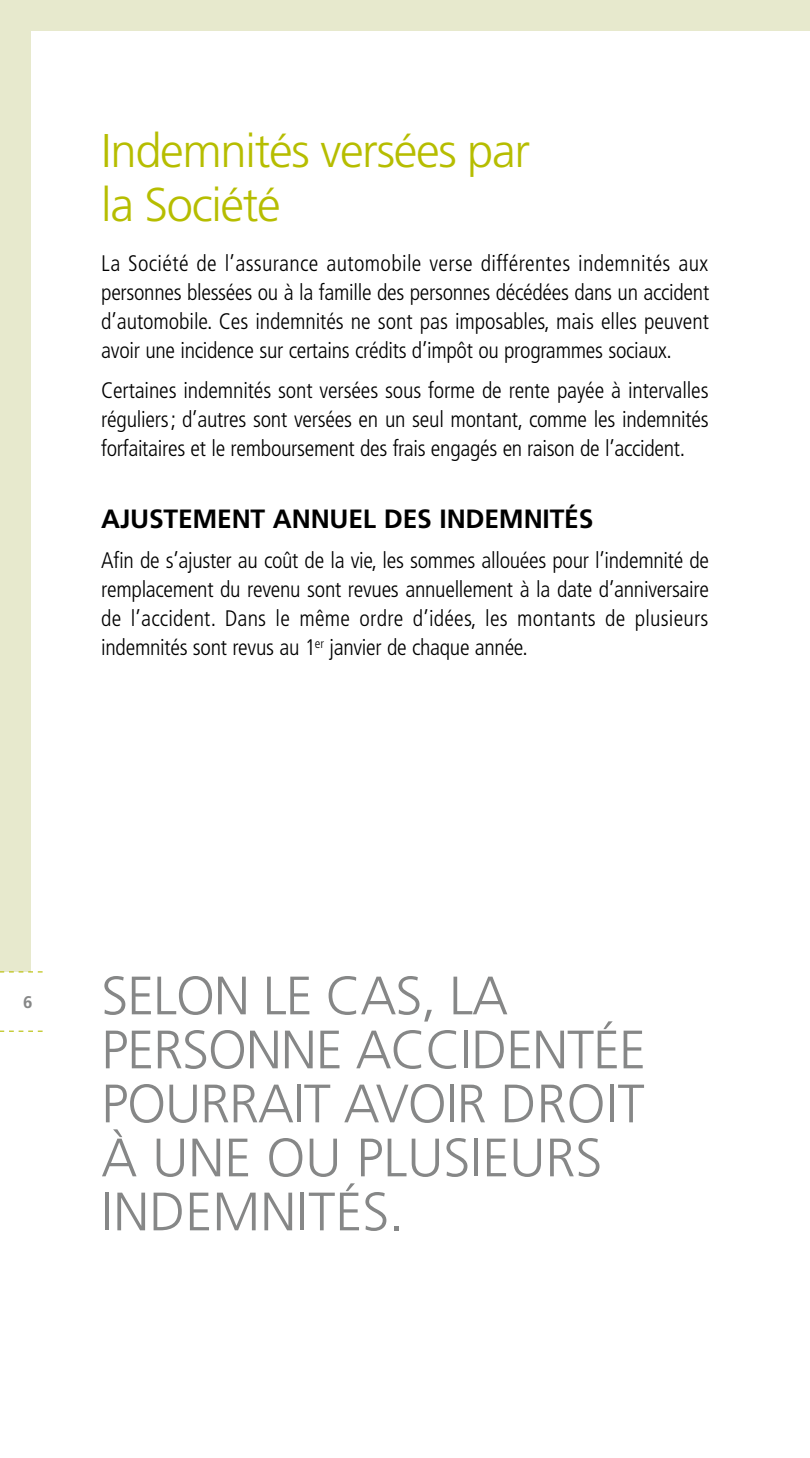
<style>
.page{position:relative;width:810px;height:1458px;background:#fff}
.page>*{position:absolute;margin:0;border:0;box-sizing:border-box;transform-origin:0 0}
.P_teaser{font:300 54px/54px "Frutiger";letter-spacing:-.02em;color:#868787}
.t1{font:300 47.25px/54px "Frutiger";letter-spacing:-.03em;color:#b6bd00}
.t2{font:700 26.55px "Frutiger";letter-spacing:-.01em;color:#000}
.t3{font:300 condensed 22.5px/29.2px "Frutiger";letter-spacing:-.015em;color:#000;text-align:justify}
.t4{font:700 16.88px "Frutiger";color:#868787}
</style>
<div class="page">
<div style="left:0;top:0;width:30px;height:971px;background:#e7e9cd"></div>
<div style="left:0;top:0;width:810px;height:30px;background:#e7e9cd"></div>
<svg style="left:0;top:971px;width:43px;height:1px"></svg>
<svg style="left:0;top:1031px;width:43px;height:1px"></svg>
<h2 class="t1" style="left:101px;top:124px;width:430px">Indemnités versées par la Société</h2>
<p class="t3" style="left:101px;top:248px;width:610px">La Société de l’assurance automobile verse différentes indemnités aux personnes blessées ou à la famille des personnes décédées dans un accident d’automobile. Ces indemnités ne sont pas imposables, mais elles peuvent avoir une incidence sur certains crédits d’impôt ou programmes sociaux.</p>
<p class="t3" style="left:101px;top:376px;width:609px">Certaines indemnités sont versées sous forme de rente payée à intervalles réguliers; d’autres sont versées en un seul montant, comme les indemnités forfaitaires et le remboursement des frais engagés en raison de l’accident.</p>
<h3 class="t2" style="left:101px;top:503px;width:494px">AJUSTEMENT ANNUEL DES INDEMNITÉS</h3>
<p class="t3" style="left:101px;top:545px;width:609px">Afin de s’ajuster au coût de la vie, les sommes allouées pour l’indemnité de remplacement du revenu sont revues annuellement à la date d’anniversaire de l’accident. Dans le même ordre d’idées, les montants de plusieurs indemnités sont revus au 1<sup>er</sup> janvier de chaque année.</p>
<p class="t4" style="left:23px;top:992px;width:11px">6</p>
<p class="P_teaser" style="left:101px;top:969px;width:546px">SELON LE CAS, LA<br>PERSONNE ACCIDENTÉE<br>POURRAIT AVOIR DROIT<br>À UNE OU PLUSIEURS<br>INDEMNITÉS.</p>
</div>
